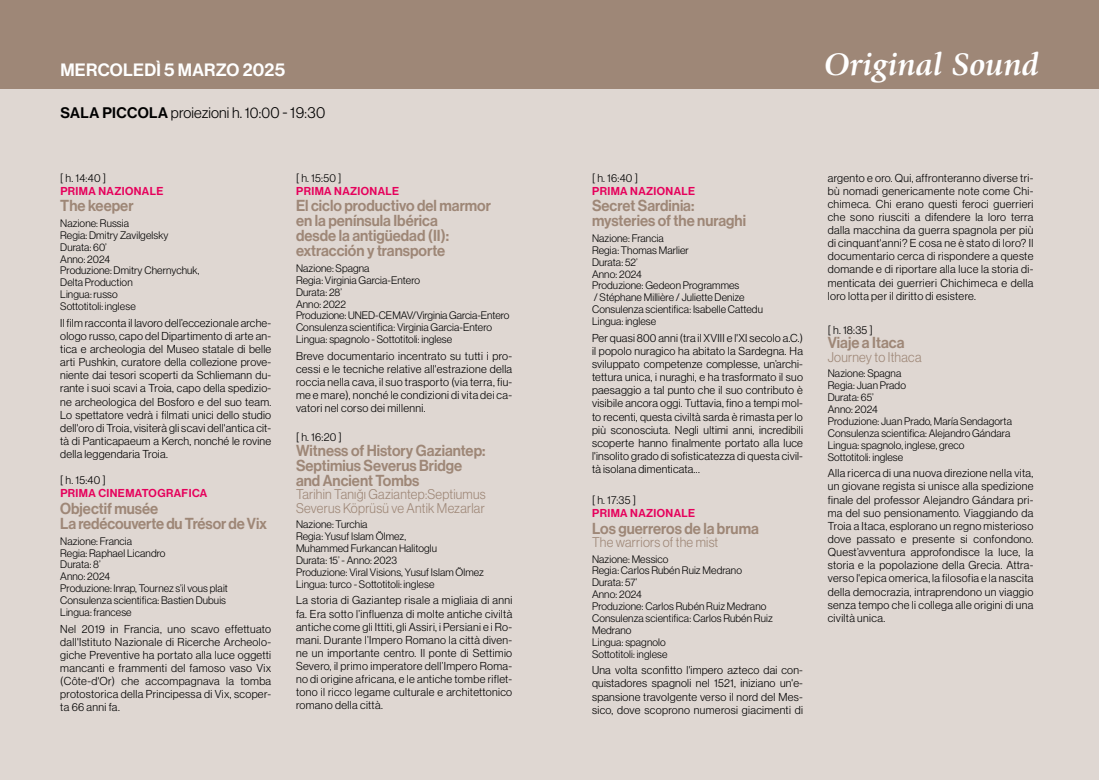
<style>
.page{position:relative;width:1099px;height:780px;background:#fff}
.page>*{position:absolute;margin:0;border:0;box-sizing:border-box;transform-origin:0 0}
.t1{font:italic 700 32.5px "Giovanni Std";color:#fff}
.t2{font:17.5px "N Haas Grotesk DS Pro 65 Md";letter-spacing:.015em;color:#fff}
.t3{font:15.62px/15px "N Haas Grotesk DS Pro 65 Md";color:#9e8777;scale:.95 1}
.t4{font:15px "N Haas Grotesk DS Pro 45 Lt";letter-spacing:.01em;color:#000}
.t5{font:13.75px/13.8px "N Haas Grotesk DS Pro 45 Lt";letter-spacing:.02em;color:#9e8777;scale:.95 1}
.t6{font:11.25px/13.1px "N Haas Grotesk DS Pro 45 Lt";letter-spacing:.03em;color:#000;text-align:justify}
.t7{font:11.25px "N Haas Grotesk DS Pro 65 Md";letter-spacing:.035em;color:#e6005b}
.t8{font:10.62px/11.9px "N Haas Grotesk DS Pro 45 Lt";letter-spacing:.01em;color:#000}
.s1{font-family:"N Haas Grotesk DS Pro 65 Md"}
</style>
<div class="page">
<div style="left:0;top:0;width:1098px;height:780px;background:#dfd7d2"></div>
<div style="left:0;top:0;width:1098px;height:89px;background:#9e8777"></div>
<h2 class="t2" style="left:60px;top:60px;width:226px">MERCOLEDÌ 5 MARZO 2025</h2>
<h2 class="t2" style="left:164px;top:60px;width:127px">13 MARZO 2019</h2>
<h3 class="t4" style="left:60px;top:104px;width:266px"><span class="s1">SALA PICCOLA</span> proiezioni h. 10:00 - 19:30</h3>
<p class="t6" style="left:60px;top:171px;width:47px">[ h. 14:40 ]</p>
<p class="t7" style="left:60px;top:184px;width:105px">PRIMA NAZIONALE</p>
<h3 class="t3" style="left:60px;top:199px;width:79px">The keeper</h3>
<p class="t8" style="left:60px;top:217px;width:141px">Nazione: Russia<br>Regia: Dmitry Zavilgelsky<br>Durata: 60’<br>Anno: 2024<br>Produzione: Dmitry Chernychuk,<br>Delta Production<br>Lingua: russo<br>Sottotitoli: inglese</p>
<p class="t6" style="left:60px;top:316px;width:212px">Il film racconta il lavoro dell’eccezionale arche&shy;ologo russo, capo del Dipartimento di arte an&shy;tica e archeologia del Museo statale di belle arti Pushkin, curatore della collezione prove&shy;niente dai tesori scoperti da Schliemann du&shy;rante i suoi scavi a Troia, capo della spedizio&shy;ne archeologica del Bosforo e del suo team.<br>Lo spettatore vedrà i filmati unici dello studio dell'oro di Troia, visiterà gli scavi dell'antica cit&shy;tà di Panticapaeum a Kerch, nonché le rovine della leggendaria Troia.</p>
<p class="t6" style="left:60px;top:474px;width:47px">[ h. 15:40 ]</p>
<p class="t7" style="left:60px;top:487px;width:148px">PRIMA CINEMATOGRAFICA</p>
<h3 class="t3" style="left:60px;top:501px;width:219px">Objectif musée<br>La redécouverte du Trésor de Vix</h3>
<p class="t8" style="left:60px;top:535px;width:169px">Nazione: Francia<br>Regia: Raphael Licandro<br>Durata: 8’<br>Anno: 2024<br>Produzione: Inrap, Tournez s’il vous plait<br>Consulenza scientifica: Bastien Dubuis<br>Lingua: francese</p>
<p class="t6" style="left:60px;top:622px;width:212px">Nel 2019 in Francia, uno scavo effettuato dall'Istituto Nazionale di Ricerche Archeolo&shy;giche Preventive ha portato alla luce oggetti mancanti e frammenti del famoso vaso Vix (Côte-d'Or) che accompagnava la tomba protostorica della Principessa di Vix, scoper&shy;ta 66 anni fa.</p>
<p class="t6" style="left:296px;top:171px;width:47px">[ h. 15:50 ]</p>
<p class="t7" style="left:296px;top:184px;width:105px">PRIMA NAZIONALE</p>
<h3 class="t3" style="left:296px;top:199px;width:207px">El ciclo productivo del marmor en la península Ibérica<br>desde la antigüedad (II): extracción y transporte</h3>
<p class="t8" style="left:296px;top:262px;width:215px">Nazione: Spagna<br>Regia: Virginia Garcia-Entero<br>Durata: 28’<br>Anno: 2022<br>Produzione: UNED-CEMAV/Virginia Garcia-Entero<br>Consulenza scientifica: Virginia Garcia-Entero<br>Lingua: spagnolo - Sottotitoli: inglese</p>
<p class="t6" style="left:296px;top:349px;width:218px">Breve documentario incentrato su tutti i pro&shy;cessi e le tecniche relative all'estrazione della roccia nella cava, il suo trasporto (via terra, fiu&shy;me e mare), nonché le condizioni di vita dei ca&shy;vatori nel corso dei millenni.</p>
<p class="t6" style="left:296px;top:430px;width:47px">[ h. 16:20 ]</p>
<h3 class="t3" style="left:296px;top:443px;width:201px">Witness of History Gaziantep:<br>Septimius Severus Bridge and Ancient Tombs</h3>
<p class="t5" style="left:296px;top:487px;width:201px">Tarihin Tanığı Gaziantep:Septiumus<br>Severus Köprüsü ve Antik Mezarlar</p>
<p class="t8" style="left:296px;top:518px;width:189px">Nazione: Turchia<br>Regia: Yusuf Islam Ölmez,<br>Muhammed Furkancan Halitoglu<br>Durata: 15’ - Anno: 2023<br>Produzione: Viral Visions, Yusuf Islam Ölmez<br>Lingua: turco - Sottotitoli: inglese</p>
<p class="t6" style="left:296px;top:594px;width:218px">La storia di Gaziantep risale a migliaia di anni fa. Era sotto l’influenza di molte antiche civiltà antiche come gli Ittiti, gli Assiri, i Persiani e i Ro&shy;mani. Durante l’Impero Romano la città diven&shy;ne un importante centro. Il ponte di Settimio Severo, il primo imperatore dell’Impero Roma&shy;no di origine africana, e le antiche tombe riflet&shy;tono il ricco legame culturale e architettonico romano della città.</p>
<h1 class="t1" style="left:824px;top:46px;width:216px">Original Sound</h1>
<p class="t6" style="left:592px;top:171px;width:47px">[ h. 16:40 ]</p>
<p class="t7" style="left:592px;top:184px;width:105px">PRIMA NAZIONALE</p>
<h3 class="t3" style="left:592px;top:199px;width:164px">Secret Sardinia: mysteries of the nuraghi</h3>
<p class="t8" style="left:592px;top:232px;width:172px">Nazione: Francia<br>Regia: Thomas Marlier<br>Durata: 52’<br>Anno: 2024<br>Produzione: Gedeon Programmes<br>/ Stéphane Millière / Juliette Denize<br>Consulenza scientifica: Isabelle Cattedu<br>Lingua: inglese</p>
<p class="t6" style="left:592px;top:331px;width:212px">Per quasi 800 anni (tra il XVIII e l'XI secolo a.C.) il popolo nuragico ha abitato la Sardegna. Ha sviluppato competenze complesse, un’archi&shy;tettura unica, i nuraghi, e ha trasformato il suo paesaggio a tal punto che il suo contributo è visibile ancora oggi. Tuttavia, fino a tempi mol&shy;to recenti, questa civiltà sarda è rimasta per lo più sconosciuta. Negli ultimi anni, incredibili scoperte hanno finalmente portato alla luce l'insolito grado di sofisticatezza di questa civil&shy;tà isolana dimenticata...</p>
<p class="t6" style="left:592px;top:493px;width:45px">[ h. 17:35 ]</p>
<p class="t7" style="left:592px;top:506px;width:105px">PRIMA NAZIONALE</p>
<h3 class="t3" style="left:592px;top:521px;width:177px">Los guerreros de la bruma</h3>
<p class="t5" style="left:592px;top:535px;width:134px">The warriors of the mist</p>
<p class="t8" style="left:592px;top:553px;width:182px">Nazione: Messico<br>Regia: Carlos Rubén Ruiz Medrano<br>Durata: 57’<br>Anno: 2024<br>Produzione: Carlos Rubén Ruiz Medrano<br>Consulenza scientifica: Carlos Rubén Ruiz<br>Medrano<br>Lingua: spagnolo<br>Sottotitoli: inglese</p>
<p class="t6" style="left:592px;top:663px;width:212px">Una volta sconfitto l'impero azteco dai con&shy;quistadores spagnoli nel 1521, iniziano un'e&shy;spansione travolgente verso il nord del Mes&shy;sico, dove scoprono numerosi giacimenti di</p>
<p class="t6" style="left:827px;top:171px;width:207px">argento e oro. Qui, affronteranno diverse tri&shy;bù nomadi genericamente note come Chi&shy;chimeca. Chi erano questi feroci guerrieri che sono riusciti a difendere la loro terra dalla macchina da guerra spagnola per più di cinquant'anni? E cosa ne è stato di loro? Il documentario cerca di rispondere a queste domande e di riportare alla luce la storia di&shy;menticata dei guerrieri Chichimeca e della loro lotta per il diritto di esistere.</p>
<p class="t6" style="left:827px;top:323px;width:46px">[ h. 18:35 ]</p>
<h3 class="t3" style="left:827px;top:336px;width:82px">Viaje a Itaca</h3>
<p class="t5" style="left:827px;top:350px;width:100px">Journey to Ithaca</p>
<p class="t8" style="left:827px;top:368px;width:186px">Nazione: Spagna<br>Regia: Juan Prado<br>Durata: 65’<br>Anno: 2024<br>Produzione: Juan Prado, María Sendagorta<br>Consulenza scientifica: Alejandro Gándara<br>Lingua: spagnolo, inglese, greco<br>Sottotitoli: inglese</p>
<p class="t6" style="left:827px;top:467px;width:207px">Alla ricerca di una nuova direzione nella vita, un giovane regista si unisce alla spedizione finale del professor Alejandro Gándara pri&shy;ma del suo pensionamento. Viaggiando da Troia a Itaca, esplorano un regno misterioso dove passato e presente si confondono.<br>Quest’avventura approfondisce la luce, la storia e la popolazione della Grecia. Attra&shy;verso l'epica omerica, la filosofia e la nascita della democrazia, intraprendono un viaggio senza tempo che li collega alle origini di una civiltà unica.</p>
</div>
